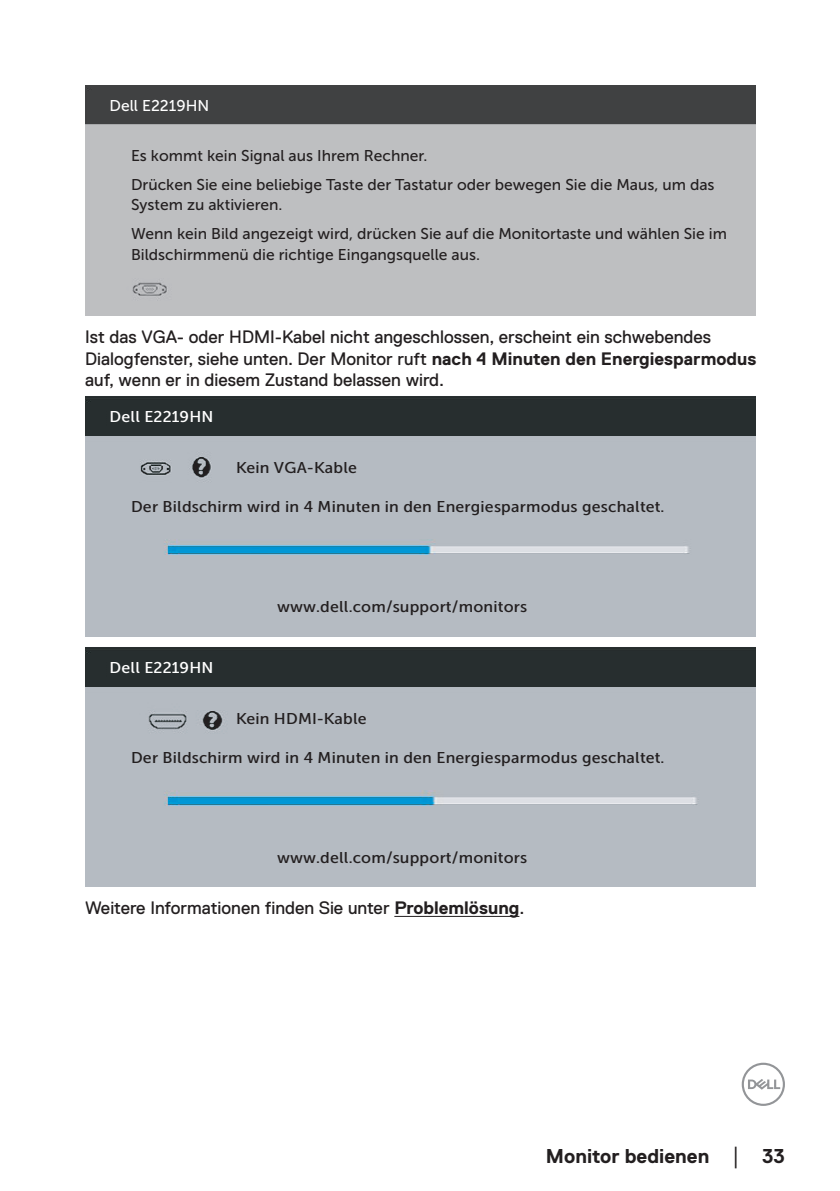
<style>
.page{position:relative;width:840px;height:1191px;background:#fff}
.page>*{position:absolute;margin:0;border:0;box-sizing:border-box;transform-origin:0 0}
.t1{font:700 20px "Dell Replica";color:#231f20}
.t2{font:18px/21.6px "Dell Replica";color:#231f20}
.t3{font:15.6px/28.4px "Museo Sans For Dell 500";color:#231f20}
.t4{font:15.6px "Museo Sans For Dell Cn 500";letter-spacing:.01em;color:#231f20;scale:1.25 1}
.t5{font:15.6px "Museo Sans For Dell Cn 500";letter-spacing:.01em;color:#fff;scale:1.25 1}
.t6{font:15.6px "Museo Sans For Dell 500";color:#fff}
.s1{font-weight:700}
.s2{font-family:"Times New Roman";font-weight:400;font-size:18px}
</style>
<div class="page">
<svg style="left:741px;top:1062px;width:43px;height:44px"></svg>
<hr style="left:394px;top:916px;width:125px;height:1px;background:#231f20">
<img style="left:85px;top:85px;width:669px;height:231px">
<div style="left:104px;top:136px;width:637px;height:141px;background:#bebfc1"></div>
<div style="left:107px;top:96px;width:118px;height:21px;background:#404142"></div>
<img style="left:85px;top:396px;width:669px;height:241px">
<div style="left:229px;top:450px;width:201px;height:32px;background:#b5bbc2"></div>
<div style="left:123px;top:490px;width:595px;height:49px;background:#b5bbc2"></div>
<div style="left:255px;top:584px;width:299px;height:49px;background:#b5bbc2"></div>
<div style="left:107px;top:406px;width:118px;height:21px;background:#272e2f"></div>
<img style="left:85px;top:647px;width:669px;height:239px">
<div style="left:229px;top:701px;width:201px;height:32px;background:#b5bbc2"></div>
<div style="left:123px;top:741px;width:595px;height:49px;background:#b5bbc2"></div>
<div style="left:255px;top:835px;width:299px;height:49px;background:#b5bbc2"></div>
<div style="left:107px;top:657px;width:118px;height:21px;background:#272e2f"></div>
<p class="t6" style="left:110px;top:97px;width:101px">Dell E2219HN</p>
<p class="t3" style="left:131px;top:141px;width:584px">Es kommt kein Signal aus Ihrem Rechner.<br>Drücken Sie eine beliebige Taste der Tastatur oder bewegen Sie die Maus, um das</p>
<p class="t3" style="left:131px;top:191px;width:597px">System zu aktivieren.<br>Wenn kein Bild angezeigt wird, drücken Sie auf die Monitortaste und wählen Sie im</p>
<p class="t3" style="left:131px;top:240px;width:350px">Bildschirmmenü die richtige Eingangsquelle aus.</p>
<p class="t2" style="left:85px;top:326px;width:672px">Ist das VGA- oder HDMI-Kabel nicht angeschlossen, erscheint ein schwebendes<br>Dialogfenster, siehe unten. Der Monitor ruft <span class="s1">nach 4 Minuten den Energiesparmodus </span>auf, wenn er in diesem Zustand belassen wird.</p>
<p class="t5" style="left:110px;top:408px;width:85px">Dell E2219HN</p>
<p class="t4" style="left:236px;top:458px;width:98px">Kein VGA-Kable</p>
<p class="t4" style="left:131px;top:498px;width:428px">Der Bildschirm wird in 4 Minuten in den Energiesparmodus geschaltet.</p>
<p class="t5" style="left:110px;top:659px;width:85px">Dell E2219HN</p>
<p class="t4" style="left:277px;top:598px;width:201px">www.dell.com/support/monitors</p>
<p class="t4" style="left:236px;top:709px;width:106px">Kein HDMI-Kable</p>
<p class="t4" style="left:131px;top:749px;width:428px">Der Bildschirm wird in 4 Minuten in den Energiesparmodus geschaltet.</p>
<p class="t4" style="left:277px;top:849px;width:201px">www.dell.com/support/monitors</p>
<p class="t2" style="left:85px;top:896px;width:440px">Weitere Informationen finden Sie unter <span class="s1">Problemlösung</span>.</p>
<p class="t1" style="left:545px;top:1144px;width:240px">Monitor bedienen <span class="s2">│</span> 33</p>
</div>
